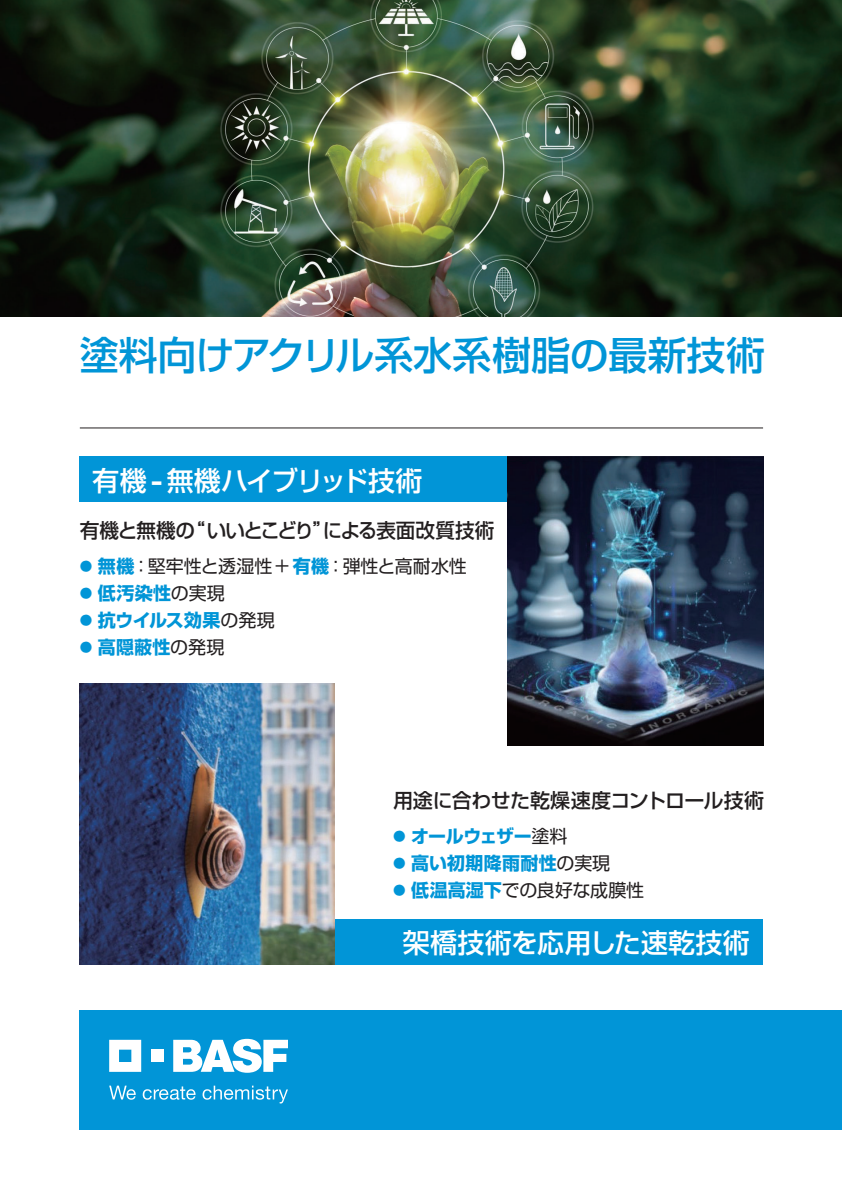
<style>
.page{position:relative;width:842px;height:1191px;background:#fff}
.page>*{position:absolute;margin:0;border:0;box-sizing:border-box;transform-origin:0 0}
.t1{font:500 39px "Shin Go Pro";letter-spacing:-.005em;color:#0195d7}
.t2{font:500 27px "Shin Go Pro";letter-spacing:-.035em;color:#fff}
.t3{font:500 27px "Shin Go Pro";color:#fff}
.t4{font:500 20px "Shin Go Pro";letter-spacing:-.045em;color:#231f20}
.t5{font:500 20px "Shin Go Pro";letter-spacing:-.025em;color:#231f20}
.t6{font:18px "Shin Go Pro";letter-spacing:-.01em;color:#231f20}
.t7{font:700 18px "Shin Go Pro";letter-spacing:.01em;color:#0195d7}
.t8{font:700 18px "Shin Go Pro";letter-spacing:-.035em;color:#0195d7}
.t9{font:700 18px "Shin Go Pro";letter-spacing:-.04em;color:#0195d7}
.s1{font-family:"Helvetica Neue LT Std";font-size:32.4px}
.s2{font-size:12.6px;color:#0195d7}
.s3{font-weight:700;color:#0195d7}
.s4{font-weight:400;font-size:12.6px}
.s5{font-weight:400;color:#231f20}
</style>
<div class="page">
<div style="left:80px;top:457px;width:683px;height:45px;background:#0195d7"></div>
<div style="left:80px;top:919px;width:683px;height:45px;background:#0195d7"></div>
<img style="left:0;top:0;width:842px;height:317px">
<div style="left:79px;top:1010px;width:763px;height:119px;background:#0195d7"></div>
<svg style="left:109px;top:1039px;width:32px;height:32px"></svg>
<div style="left:151px;top:1049px;width:12px;height:13px;background:#fff"></div>
<svg style="left:173px;top:1038px;width:115px;height:34px"></svg>
<svg style="left:109px;top:1085px;width:27px;height:14px"></svg>
<svg style="left:143px;top:1086px;width:53px;height:13px"></svg>
<svg style="left:203px;top:1085px;width:85px;height:18px"></svg>
<img style="left:508px;top:457px;width:255px;height:288px">
<img style="left:80px;top:684px;width:255px;height:280px">
<hr style="left:80px;top:427px;width:683px;height:1px;background:#231f20">
<h1 class="t1" style="left:80px;top:323px;width:687px">塗料向けアクリル系水系樹脂の最新技術</h1>
<h2 class="t2" style="left:92px;top:458px;width:332px">有機<span class="s1">-</span>無機ハイブリッド技術</h2>
<p class="t4" style="left:80px;top:514px;width:416px">有機と無機の“いいとこどり”による表面改質技術</p>
<p class="t6" style="left:80px;top:552px;width:388px"><span class="s2">●</span> <span class="s3">無機</span>：堅牢性と透湿性＋<span class="s3">有機</span>：弾性と高耐水性</p>
<p class="t7" style="left:80px;top:579px;width:146px"><span class="s4">●</span> 低汚染性<span class="s5">の実現</span></p>
<p class="t8" style="left:80px;top:606px;width:196px"><span class="s4">●</span> 抗ウイルス効果<span class="s5">の発現</span></p>
<p class="t7" style="left:80px;top:633px;width:146px"><span class="s4">●</span> 高隠蔽性<span class="s5">の発現</span></p>
<p class="t5" style="left:393px;top:784px;width:372px">用途に合わせた乾燥速度コントロール技術</p>
<p class="t9" style="left:393px;top:822px;width:176px"><span class="s4">●</span> オールウェザー<span class="s5">塗料</span></p>
<p class="t7" style="left:393px;top:849px;width:219px"><span class="s4">●</span> 高い初期降雨耐性<span class="s5">の実現</span></p>
<p class="t6" style="left:393px;top:875px;width:253px"><span class="s2">●</span> <span class="s3">低温高湿下</span>での良好な成膜性</p>
<h2 class="t3" style="left:403px;top:920px;width:349px">架橋技術を応用した速乾技術</h2>
</div>
